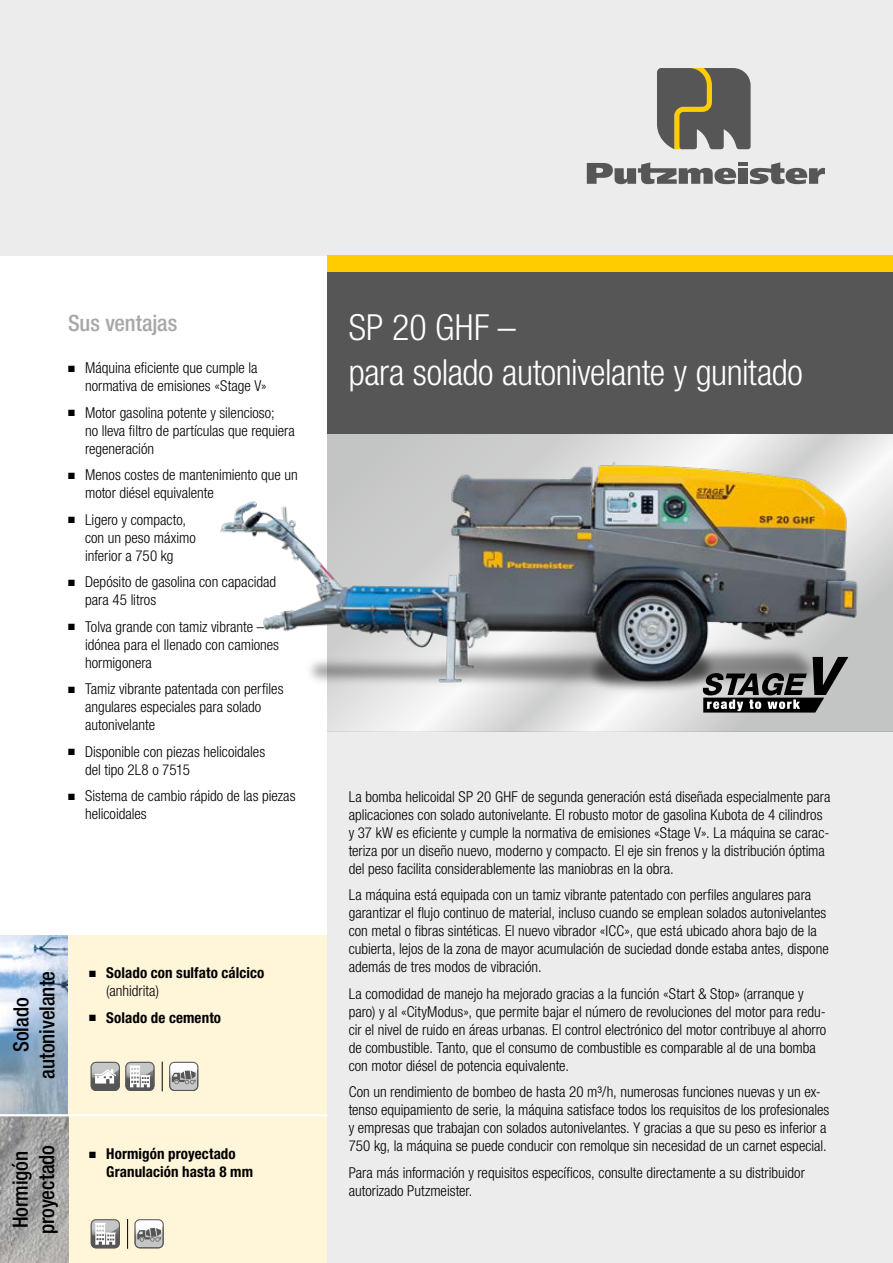
<style>
.page{position:relative;width:893px;height:1263px;background:#fff}
.page>*{position:absolute;margin:0;border:0;box-sizing:border-box;transform-origin:0 0}
.t1{font:300 condensed 36px/45px "Helvetica Neue LT Pro";letter-spacing:-.01em;color:#fff}
.t2{font:500 condensed 22.5px "Helvetica Neue LT Pro";letter-spacing:-.005em;color:#a7a7a8}
.t3{font:500 condensed 21px/26.2px "Helvetica Neue LT Pro";letter-spacing:-.005em;color:#000;text-align:center}
.t4{font:300 condensed 15px/18px "Helvetica Neue LT Pro";color:#000}
.t5{font:700 condensed 15px/18px "Helvetica Neue LT Pro";letter-spacing:.005em;color:#000}
.s1{font-weight:300}
</style>
<div class="page">
<div style="left:327px;top:731px;width:566px;height:532px;background:#ececed"></div>
<svg style="left:327px;top:434px;width:566px;height:297px"></svg>
<div style="left:0;top:0;width:893px;height:255px;background:#ececed"></div>
<svg style="left:657px;top:68px;width:94px;height:81px;background:#6e6a5a"></svg>
<svg style="left:587px;top:162px;width:238px;height:22px"></svg>
<div style="left:327px;top:255px;width:566px;height:17px;background:#fc0"></div>
<img style="left:220px;top:434px;width:658px;height:293px">
<svg style="left:702px;top:657px;width:146px;height:55px;background:#696969"></svg>
<div style="left:68px;top:935px;width:259px;height:328px;background:#fff5d8"></div>
<img style="left:0;top:935px;width:68px;height:179px">
<svg style="left:91px;top:1062px;width:63px;height:29px;background:#aeadaa"></svg>
<hr style="left:162px;top:1061px;width:1px;height:30px;background:#000">
<svg style="left:169px;top:1062px;width:29px;height:29px"></svg>
<img style="left:0;top:1116px;width:68px;height:147px">
<svg style="left:91px;top:1219px;width:29px;height:29px"></svg>
<hr style="left:127px;top:1219px;width:1px;height:30px;background:#000">
<svg style="left:135px;top:1219px;width:29px;height:29px"></svg>
<hr style="left:0;top:1114px;width:327px;height:2px;background:#fff">
<div style="left:327px;top:272px;width:566px;height:162px;background:#565656"></div>
<h2 class="t2" style="left:68px;top:309px;width:111px">Sus ventajas</h2>
<p class="t4" style="left:85px;top:359px;width:183px;text-indent:-17px">■ Máquina eficiente que cumple la normativa de emisiones «Stage V»</p>
<p class="t4" style="left:85px;top:403px;width:211px;text-indent:-17px">■ Motor gasolina potente y silencioso;<br>no lleva filtro de partículas que requiera regeneración</p>
<p class="t4" style="left:85px;top:466px;width:214px;text-indent:-17px">■ Menos costes de mantenimiento que un motor diésel equivalente</p>
<p class="t4" style="left:85px;top:510px;width:112px;text-indent:-17px">■ Ligero y compacto, con un peso máximo inferior a 750 kg</p>
<p class="t4" style="left:85px;top:573px;width:193px;text-indent:-17px">■ Depósito de gasolina con capacidad para 45 litros</p>
<p class="t4" style="left:85px;top:617px;width:196px;text-indent:-17px">■ Tolva grande con tamiz vibrante – idónea para el llenado con camiones hormigonera</p>
<p class="t4" style="left:85px;top:680px;width:200px;text-indent:-17px">■ Tamiz vibrante patentada con perfiles angulares especiales para solado autonivelante</p>
<p class="t4" style="left:85px;top:742px;width:182px;text-indent:-17px">■ Disponible con piezas helicoidales del tipo 2L8 o 7515</p>
<p class="t4" style="left:85px;top:787px;width:212px;text-indent:-17px">■ Sistema de cambio rápido de las piezas helicoidales</p>
<h3 class="t3" style="left:8px;top:1079px;width:109px;rotate:-90deg">Solado autonivelante</h3>
<h3 class="t3" style="left:7px;top:1234px;width:91px;text-align:left;rotate:-90deg">Hormigón proyectado</h3>
<p class="t5" style="left:106px;top:964px;width:160px;text-indent:-17px">■ Solado con sulfato cálcico <span class="s1">(anhidrita)</span></p>
<p class="t5" style="left:89px;top:1008px;width:133px">■ Solado de cemento</p>
<p class="t5" style="left:106px;top:1144px;width:148px;text-indent:-17px">■ Hormigón proyectado<br>Granulación hasta 8 mm</p>
<h1 class="t1" style="left:349px;top:305px;width:456px">SP 20 GHF –<br>para solado autonivelante y gunitado</h1>
<p class="t4" style="left:349px;top:787px;width:483px">La bomba helicoidal SP 20 GHF de segunda generación está diseñada especialmente para aplicaciones con solado autonivelante. El robusto motor de gasolina Kubota de 4 cilindros y 37 kW es eficiente y cumple la normativa de emisiones «Stage V». La máquina se carac&shy;teriza por un diseño nuevo, moderno y compacto. El eje sin frenos y la distribución óptima del peso facilita considerablemente las maniobras en la obra.</p>
<p class="t4" style="left:349px;top:886px;width:482px">La máquina está equipada con un tamiz vibrante patentado con perfiles angulares para garantizar el flujo continuo de material, incluso cuando se emplean solados autonivelantes con metal o fibras sintéticas. El nuevo vibrador «ICC», que está ubicado ahora bajo de la cubierta, lejos de la zona de mayor acumulación de suciedad donde estaba antes, dispone además de tres modos de vibración.</p>
<p class="t4" style="left:349px;top:984px;width:479px">La comodidad de manejo ha mejorado gracias a la función «Start &amp; Stop» (arranque y paro) y al «CityModus», que permite bajar el número de revoluciones del motor para redu&shy;cir el nivel de ruido en áreas urbanas. El control electrónico del motor contribuye al ahorro de combustible. Tanto, que el consumo de combustible es comparable al de una bomba con motor diésel de potencia equivalente.</p>
<p class="t4" style="left:349px;top:1083px;width:482px">Con un rendimiento de bombeo de hasta 20 m³/h, numerosas funciones nuevas y un ex&shy;tenso equipamiento de serie, la máquina satisface todos los requisitos de los profesionales y empresas que trabajan con solados autonivelantes. Y gracias a que su peso es inferior a 750 kg, la máquina se puede conducir con remolque sin necesidad de un carnet especial.</p>
<p class="t4" style="left:349px;top:1163px;width:458px">Para más información y requisitos específicos, consulte directamente a su distribuidor autorizado Putzmeister.</p>
</div>
